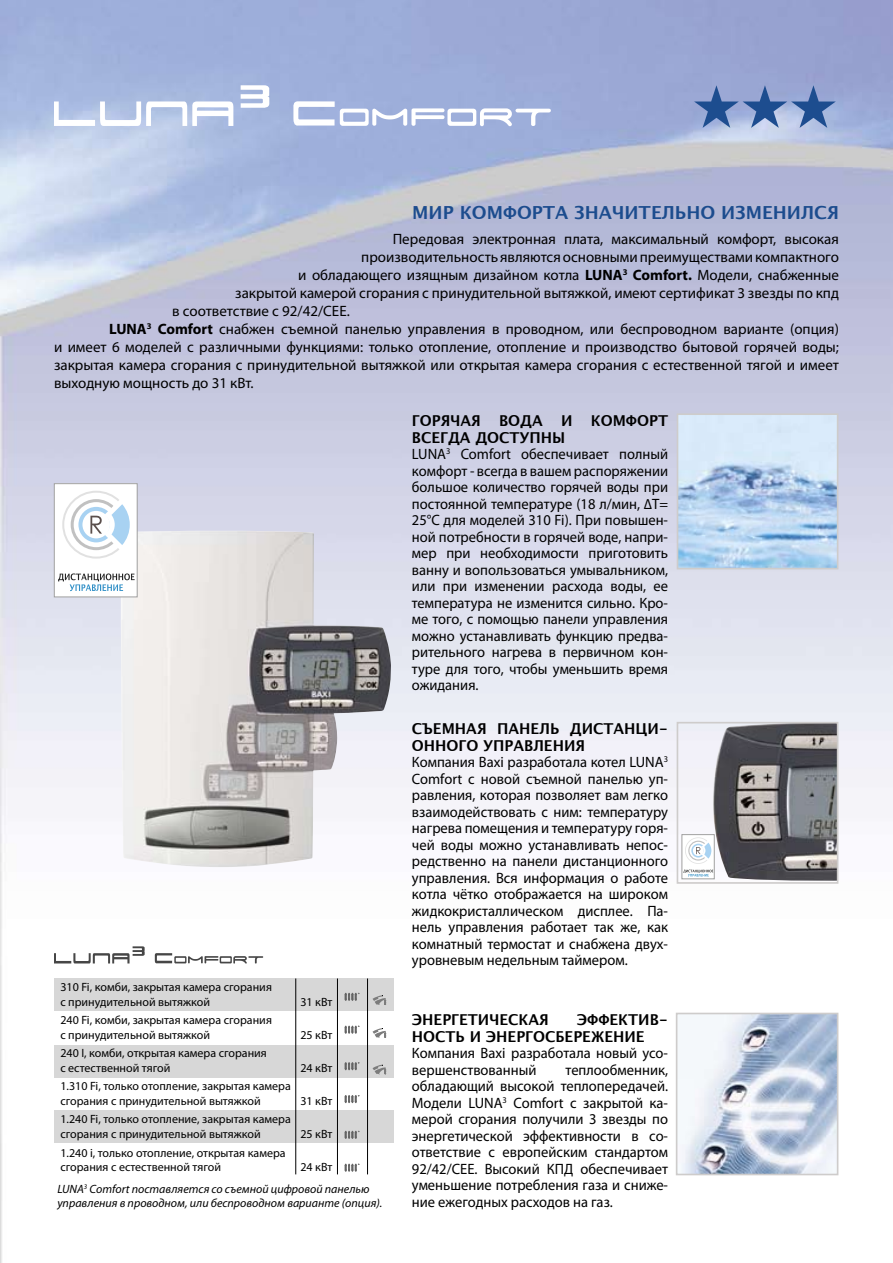
<style>
.page{position:relative;width:893px;height:1263px;background:#fff}
.page>*{position:absolute;margin:0;border:0;box-sizing:border-box;transform-origin:0 0}
.t1{font:700 18px "Lucida Grande";color:#1c4c8e}
.t2{font:15px/16.5px "Myriad Pro";color:#000;text-align:justify}
.t3{font:700 15px/16.5px "Lucida Grande";color:#000}
.t4{font:12px/14.4px "Myriad Pro";color:#000}
.t5{font:italic 12px/22px "Myriad Pro";color:#000}
.s1{font-weight:700}
.s2{font-style:normal}
</style>
<div class="page">
<img style="left:121px;top:531px;width:271px;height:336px">
<img style="left:711px;top:725px;width:124px;height:156px">
<div style="left:677px;top:722px;width:161px;height:162px;border:2px solid #cecccb"></div>
<img style="left:680px;top:416px;width:155px;height:150px">
<div style="left:677px;top:413px;width:161px;height:156px;border:2px solid #cecccb"></div>
<img style="left:679px;top:1016px;width:156px;height:156px">
<div style="left:676px;top:1013px;width:162px;height:162px;border:2px solid #cecccb"></div>
<div style="left:54px;top:978px;width:339px;height:33px;background:#d7d7d7"></div>
<div style="left:54px;top:1045px;width:339px;height:33px;background:#d7d7d7"></div>
<div style="left:54px;top:1111px;width:339px;height:33px;background:#d7d7d7"></div>
<svg style="left:373px;top:995px;width:13px;height:10px"></svg>
<svg style="left:373px;top:1028px;width:13px;height:10px"></svg>
<svg style="left:373px;top:1065px;width:13px;height:9px"></svg>
<hr style="left:337px;top:978px;width:1px;height:196px;background:#000">
<hr style="left:295px;top:978px;width:1px;height:196px;background:#000">
<hr style="left:367px;top:978px;width:1px;height:196px;background:#000">
<svg style="left:345px;top:993px;width:14px;height:8px"></svg>
<svg style="left:345px;top:1025px;width:14px;height:9px"></svg>
<svg style="left:345px;top:1062px;width:14px;height:8px"></svg>
<svg style="left:345px;top:1095px;width:14px;height:8px"></svg>
<svg style="left:345px;top:1131px;width:14px;height:8px"></svg>
<svg style="left:345px;top:1163px;width:14px;height:9px"></svg>
<svg style="left:54px;top:101px;width:179px;height:25px"></svg>
<svg style="left:241px;top:85px;width:28px;height:23px"></svg>
<svg style="left:293px;top:101px;width:258px;height:25px"></svg>
<svg style="left:694px;top:85px;width:142px;height:43px"></svg>
<svg style="left:54px;top:946px;width:91px;height:17px"></svg>
<svg style="left:155px;top:953px;width:108px;height:11px"></svg>
<div style="left:54px;top:483px;width:83px;height:113px;background:#fff"></div>
<div style="left:54px;top:483px;width:83px;height:114px;border:1px solid #a0a0a0"></div>
<svg style="left:62px;top:491px;width:68px;height:68px"></svg>
<svg style="left:58px;top:573px;width:77px;height:18px"></svg>
<svg style="left:684px;top:836px;width:28px;height:41px"></svg>
<svg style="left:685px;top:837px;width:27px;height:27px"></svg>
<svg style="left:684px;top:870px;width:28px;height:6px"></svg>
<div style="left:682px;top:834px;width:32px;height:45px;border:1px solid #a0a0a0"></div>
<p class="t1" style="left:412px;top:203px;width:428px">МИР КОМФОРТА ЗНАЧИТЕЛЬНО ИЗМЕНИЛСЯ</p>
<p class="t2" style="left:393px;top:231px;width:448px">Передовая электронная плата, максимальный комфорт, высокая</p>
<p class="t2" style="left:361px;top:249px;width:479px">производительность являются основными преимуществами компактного</p>
<p class="t2" style="left:298px;top:267px;width:542px">и обладающего изящным дизайном котла <span class="s1">LUNA</span><sup>3</sup> <span class="s1">Comfort.</span> Модели, снабженные</p>
<p class="t2" style="left:235px;top:285px;width:605px">закрытой камерой сгорания с принудительной вытяжкой, имеют сертификат 3 звезды по кпд</p>
<p class="t2" style="left:172px;top:303px;width:179px">в соответствие с 92/42/CEE.</p>
<p class="t2" style="left:109px;top:321px;width:731px"><span class="s1">LUNA</span><sup>3</sup> <span class="s1">Comfort</span> снабжен съемной панелью управления в проводном, или беспроводном варианте (опция)</p>
<p class="t2" style="left:54px;top:339px;width:786px">и имеет 6 моделей с различными функциями: только отопление, отопление и производство бытовой горячей воды;</p>
<p class="t2" style="left:54px;top:357px;width:786px">закрытая камера сгорания с принудительной вытяжкой или открытая камера сгорания с естественной тягой и имеет</p>
<p class="t2" style="left:54px;top:375px;width:201px">выходную мощность до 31 кВт.</p>
<p class="t4" style="left:60px;top:980px;width:213px">310 Fi, комби, закрытая камера сгорания с принудительной вытяжкой</p>
<p class="t4" style="left:60px;top:1013px;width:213px">240 Fi, комби, закрытая камера сгорания с принудительной вытяжкой</p>
<p class="t4" style="left:60px;top:1046px;width:208px">240 I, комби, открытая камера сгорания с естественной тягой</p>
<p class="t4" style="left:60px;top:1079px;width:232px">1.310 Fi, только отопление, закрытая камера сгорания с принудительной вытяжкой</p>
<p class="t4" style="left:60px;top:1112px;width:232px">1.240 Fi, только отопление, закрытая камера сгорания с принудительной вытяжкой</p>
<p class="t4" style="left:300px;top:994px;width:33px">31 кВт</p>
<p class="t4" style="left:300px;top:1027px;width:33px">25 кВт</p>
<p class="t4" style="left:300px;top:1060px;width:33px">24 кВт</p>
<p class="t4" style="left:300px;top:1093px;width:33px">31 кВт</p>
<p class="t4" style="left:300px;top:1126px;width:33px">25 кВт</p>
<p class="t4" style="left:60px;top:1145px;width:227px">1.240 i, только отопление, открытая камера сгорания с естественной тягой</p>
<p class="t5" style="left:57px;top:1156px;width:314px;text-indent:243px"><span class="s2">24 кВт<br></span>LUNA<sup>3</sup> Comfort поставляется со съемной цифровой панелью</p>
<p class="t5" style="left:57px;top:1192px;width:326px">управления в проводном, или беспроводном варианте (опция).</p>
<p class="t3" style="left:412px;top:413px;width:258px">ГОРЯЧАЯ ВОДА И КОМФОРТ<br>ВСЕГДА ДОСТУПНЫ</p>
<p class="t2" style="left:412px;top:446px;width:258px">LUNA<sup>3</sup> Comfort обеспечивает полный комфорт - всегда в вашем распоряжении большое количество горячей воды при постоянной температуре (18 л/мин, ∆Т= 25°С для моделей 310 Fi). При повышен&shy;ной потребности в горячей воде, напри&shy;мер при необходимости приготовить ванну и вопользоваться умывальником, или при изменении расхода воды, ее температура не изменится сильно. Кро&shy;ме того, с помощью панели управления можно устанавливать функцию предва&shy;рительного нагрева в первичном кон&shy;туре для того, чтобы уменьшить время ожидания.</p>
<p class="t3" style="left:412px;top:721px;width:258px">СЪЕМНАЯ ПАНЕЛЬ ДИСТАНЦИ-<br>ОННОГО УПРАВЛЕНИЯ</p>
<p class="t2" style="left:412px;top:754px;width:258px">Компания Baxi разработала котел LUNA<sup>3<br></sup>Comfort с новой съемной панелью уп&shy;равления, которая позволяет вам легко взаимодействовать с ним: температуру нагрева помещения и температуру горя&shy;чей воды можно устанавливать непос&shy;редственно на панели дистанционного управления. Вся информация о работе котла чётко отображается на широком жидкокристаллическом дисплее. Па&shy;нель управления работает так же, как комнатный термостат и снабжена двух&shy;уровневым недельным таймером.</p>
<p class="t3" style="left:412px;top:1011px;width:138px">ЭНЕРГЕТИЧЕСКАЯ</p>
<p class="t3" style="left:412px;top:1011px;width:258px;text-indent:165px">ЭФФЕКТИВ-<br>НОСТЬ И ЭНЕРГОСБЕРЕЖЕНИЕ</p>
<p class="t2" style="left:412px;top:1044px;width:258px">Компания Baxi разработала новый усо&shy;вершенствованный</p>
<p class="t2" style="left:412px;top:1061px;width:258px;text-indent:154px">теплообменник, обладающий высокой теплопередачей.<br>Модели LUNA<sup>3</sup> Comfort с закрытой ка&shy;мерой сгорания получили 3 звезды по энергетической эффективности в со&shy;ответствие с европейским стандартом 92/42/CEE. Высокий КПД обеспечивает уменьшение потребления газа и сниже&shy;ние ежегодных расходов на газ.</p>
</div>
